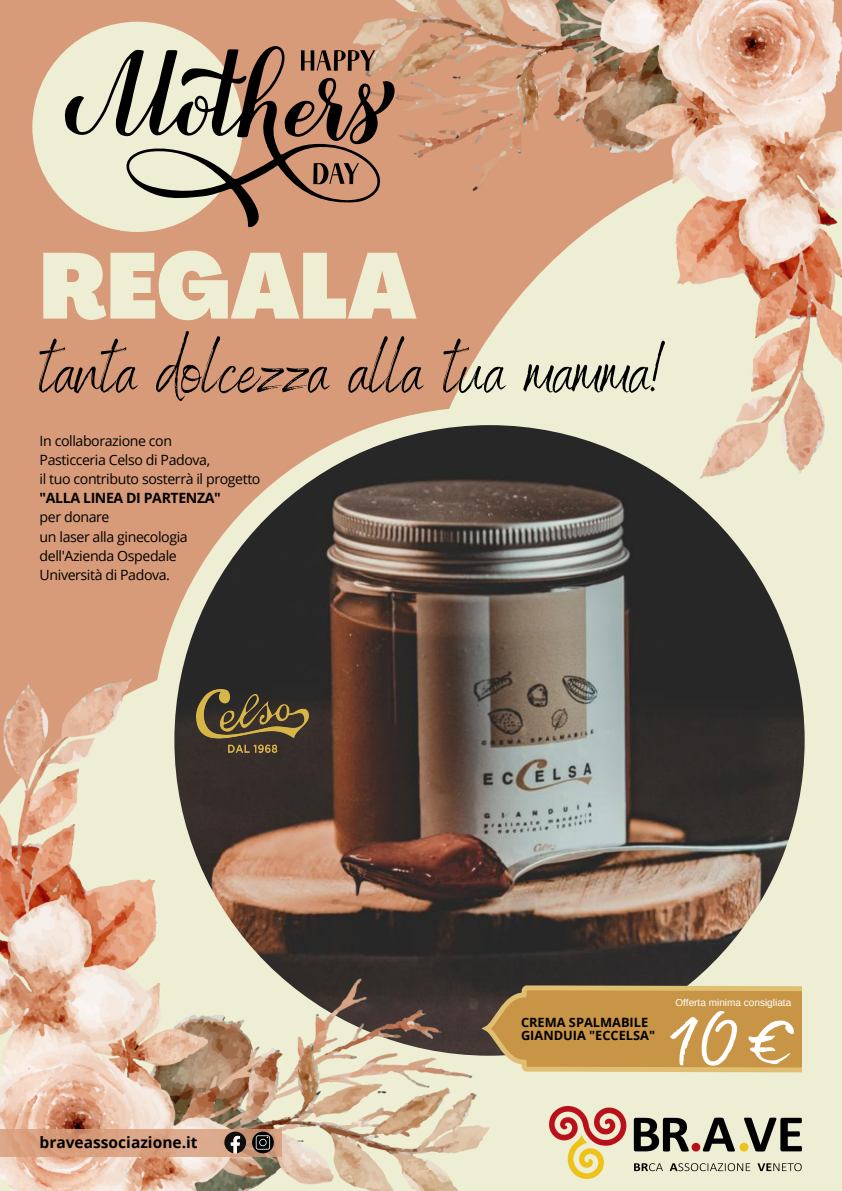
<style>
.page{position:relative;width:842px;height:1191px;background:#fff}
.page>*{position:absolute;margin:0;border:0;box-sizing:border-box;transform-origin:0 0}
.t1{font:141.6px "Madelyn Fill";color:#fff}
.t2{font:900 condensed 91.3px "Agrandir";color:#eeeed4}
.t3{font:70.1px "Benedict";color:#000}
.t4{font:700 15.5px "Open Sans";color:#000}
.t5{font:14.1px/19.1px "Open Sans";letter-spacing:-.03em;color:#000}
.t6{font:700 14.1px "Open Sans";letter-spacing:-.025em;color:#000}
.t7{font:700 12.8px/14px "Open Sans";color:#000}
.t8{font:10px "Arimo";color:#fff}
</style>
<div class="page">
<div style="left:0;top:0;width:842px;height:1190px;background:#d79b79"></div>
<div style="left:404px;top:144px;width:438px;height:952px;background:#eeeed4"></div>
<div style="left:430px;top:947px;width:412px;height:243px;background:#eeeed4"></div>
<div style="left:152px;top:407px;width:666px;height:666px;background:#eeeed4;border-radius:50%"></div>
<div style="left:32px;top:22px;width:211px;height:210px;background:#eeeed4;border-radius:50%"></div>
<img style="left:174px;top:425px;width:631px;height:630px;border-radius:50%">
<img style="left:0;top:679px;width:490px;height:511px">
<img style="left:353px;top:0;width:489px;height:478px">
<svg style="left:64px;top:44px;width:317px;height:183px"></svg>
<svg style="left:284px;top:77px;width:111px;height:68px"></svg>
<svg style="left:301px;top:50px;width:74px;height:21px"></svg>
<svg style="left:313px;top:163px;width:46px;height:21px"></svg>
<svg style="left:0;top:1128px;width:281px;height:28px;fill:#daa282"></svg>
<svg style="left:224px;top:1131px;width:22px;height:22px"></svg>
<svg style="left:252px;top:1131px;width:22px;height:22px"></svg>
<svg style="left:256px;top:1135px;width:14px;height:14px"></svg>
<img style="left:549px;top:1106px;width:253px;height:72px">
<svg style="left:481px;top:985px;width:320px;height:87px;background:#c3974d"></svg>
<img style="left:197px;top:690px;width:112px;height:62px">
<h2 class="t2" style="left:40px;top:250px;width:378px">REGALA</h2>
<h3 class="t3" style="left:40px;top:325px;width:627px">tanta dolcezza alla tua mamma!</h3>
<p class="t5" style="left:40px;top:431px;width:222px">In collaborazione con<br>Pasticceria Celso di Padova,<br>il tuo contributo sosterrà il progetto</p>
<p class="t6" style="left:40px;top:488px;width:183px">"ALLA LINEA DI PARTENZA"</p>
<p class="t5" style="left:40px;top:507px;width:150px">per donare<br>un laser alla ginecologia dell'Azienda Ospedale<br>Università di Padova.</p>
<p class="t8" style="left:675px;top:996px;width:117px">Offerta minima consigliata</p>
<p class="t4" style="left:40px;top:1131px;width:160px">braveassociazione.it</p>
<p class="t7" style="left:521px;top:1014px;width:136px">CREMA SPALMABILE<br>GIANDUIA "ECCELSA"</p>
<h1 class="t1" style="left:663px;top:929px;width:135px">10€</h1>
</div>
